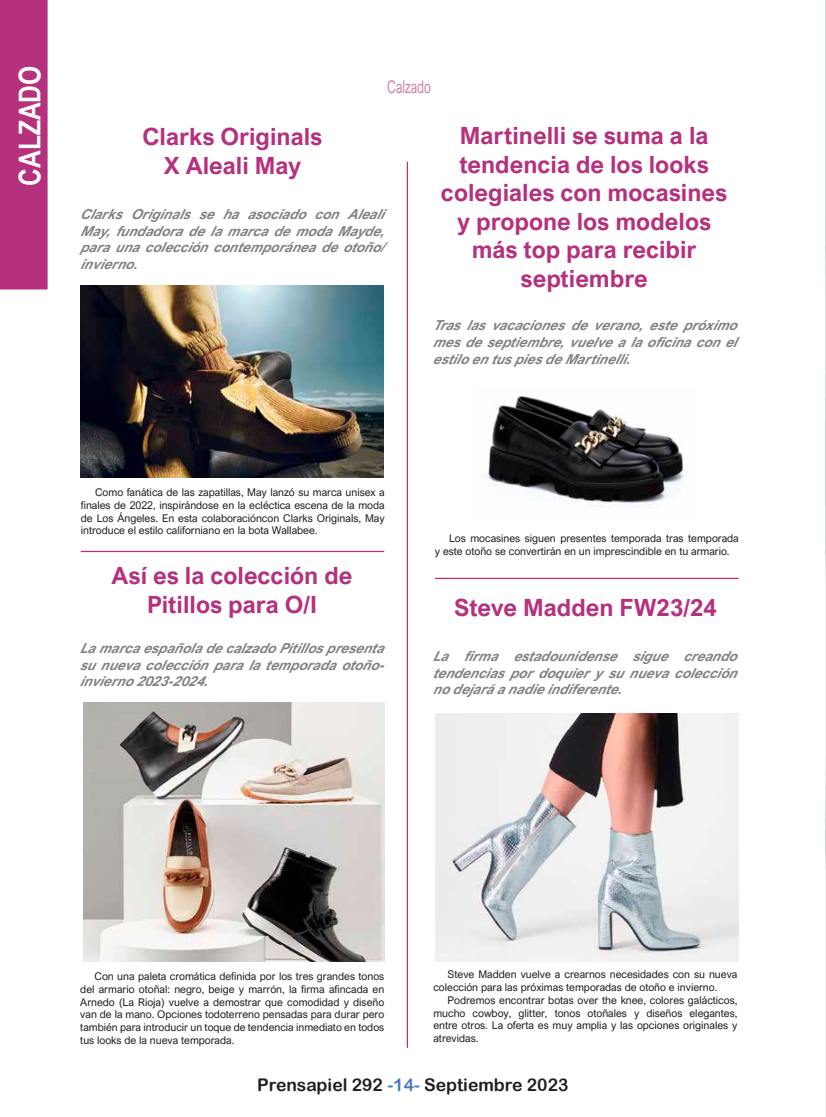
<style>
.page{position:relative;width:826px;height:1117px;background:#fff}
.page>*{position:absolute;margin:0;border:0;box-sizing:border-box;transform-origin:0 0}
.t1{font:700 30px "Arial Narrow";letter-spacing:-.005em;color:#fff}
.t2{font:700 23.75px/28.5px "Arial Nova";color:#b5307d;text-align:center}
.t3{font:17.5px "Arial Rounded MT Bold";color:#231f20}
.t4{font:17.5px "Arial Nova";color:#cd84a7;scale:.7 1}
.t5{font:italic 700 13.75px/16.5px "Arial Nova";color:#808285;text-align:justify}
.t6{font:10.62px/12.8px "Arial Nova";letter-spacing:-.005em;color:#231f20;text-align:justify}
.s1{color:#4978bd}
</style>
<div class="page">
<div style="left:0;top:0;width:48px;height:289px;background:#b5307d"></div>
<img style="left:80px;top:285px;width:303px;height:192px">
<hr style="left:407px;top:162px;width:1px;height:885px;background:#b5307d">
<img style="left:488px;top:395px;width:196px;height:112px">
<img style="left:83px;top:702px;width:301px;height:258px">
<img style="left:435px;top:713px;width:303px;height:247px">
<img style="left:825px;top:0;width:1px;height:1116px">
<hr style="left:81px;top:550px;width:303px;height:2px;background:#b5307d">
<hr style="left:435px;top:577px;width:303px;height:2px;background:#b5307d">
<h1 class="t1" style="left:7px;top:186px;width:121px;rotate:-90deg">CALZADO</h1>
<h3 class="t4" style="left:387px;top:76px;width:64px">Calzado</h3>
<h2 class="t2" style="left:143px;top:122px;width:181px">Clarks Originals<br>X Aleali May</h2>
<p class="t5" style="left:81px;top:206px;width:310px;text-align:left">Clarks Originals se ha asociado con Aleali May, fundadora de la marca de moda Mayde, para una colección contemporánea de otoño/ invierno.</p>
<h2 class="t2" style="left:441px;top:121px;width:288px">Martinelli se suma a la tendencia de los looks colegiales con mocasines y propone los modelos más top para recibir septiembre</h2>
<p class="t5" style="left:433px;top:317px;width:310px">Tras las vacaciones de verano, este próximo mes de septiembre, vuelve a la oficina con el estilo en tusp iesdeMartinelli.</p>
<p class="t6" style="left:81px;top:486px;width:305px;text-indent:14px">Como fanática de las zapatillas, May lanzó su marca unisex a finales de 2022, inspirándose en la ecléctica escena de la moda de Los Ángeles. En esta colaboracióncon Clarks Originals, May introduce el estilo californiano en la bota Wallabee.</p>
<h2 class="t2" style="left:112px;top:561px;width:242px">Así es la colección de<br>Pitillos para O/I</h2>
<p class="t5" style="left:80px;top:639px;width:310px">Lamarcaespañoladecalzado Pitillosp resenta su nueva colección para la temporada otoño&shy;invierno 2023-2024.</p>
<p class="t6" style="left:435px;top:532px;width:305px;text-indent:14px">Los mocasines siguen presentes temporada tras temporada y este otoño se convertirán en un imprescindible en tu armario.</p>
<h2 class="t2" style="left:454px;top:592px;width:264px">Steve Madden FW23/24</h2>
<p class="t5" style="left:433px;top:647px;width:310px">La firma estadounidense sigue creando tendencias por doquier y su nueva colección no dejaráanadieindiferente.</p>
<p class="t6" style="left:80px;top:969px;width:305px;text-indent:14px">Con una paleta cromática definida por los tres grandes tonos del armario otoñal: negro, beige y marrón, la firma afincada en Arnedo (La Rioja) vuelve a demostrar que comodidad y diseño van de la mano. Opciones todoterreno pensadas para durar pero también para introducir un toque de tendencia inmediato en todos tus looks de la nueva temporada.</p>
<p class="t6" style="left:433px;top:967px;width:305px;text-indent:14px">Steve Madden vuelve a crearnos necesidades con su nueva colección para las próximas temporadas de otoño e invierno.</p>
<p class="t6" style="left:433px;top:993px;width:305px;text-indent:14px">Podremos encontrar botas over the knee, colores galácticos, mucho cowboy, glitter, tonos otoñales y diseños elegantes, entre otros. La oferta es muy amplia y las opciones originales y atrevidas.</p>
<h3 class="t3" style="left:257px;top:1073px;width:313px">Prensapiel 292 <span class="s1">-14-</span> Septiembre 2023</h3>
</div>
